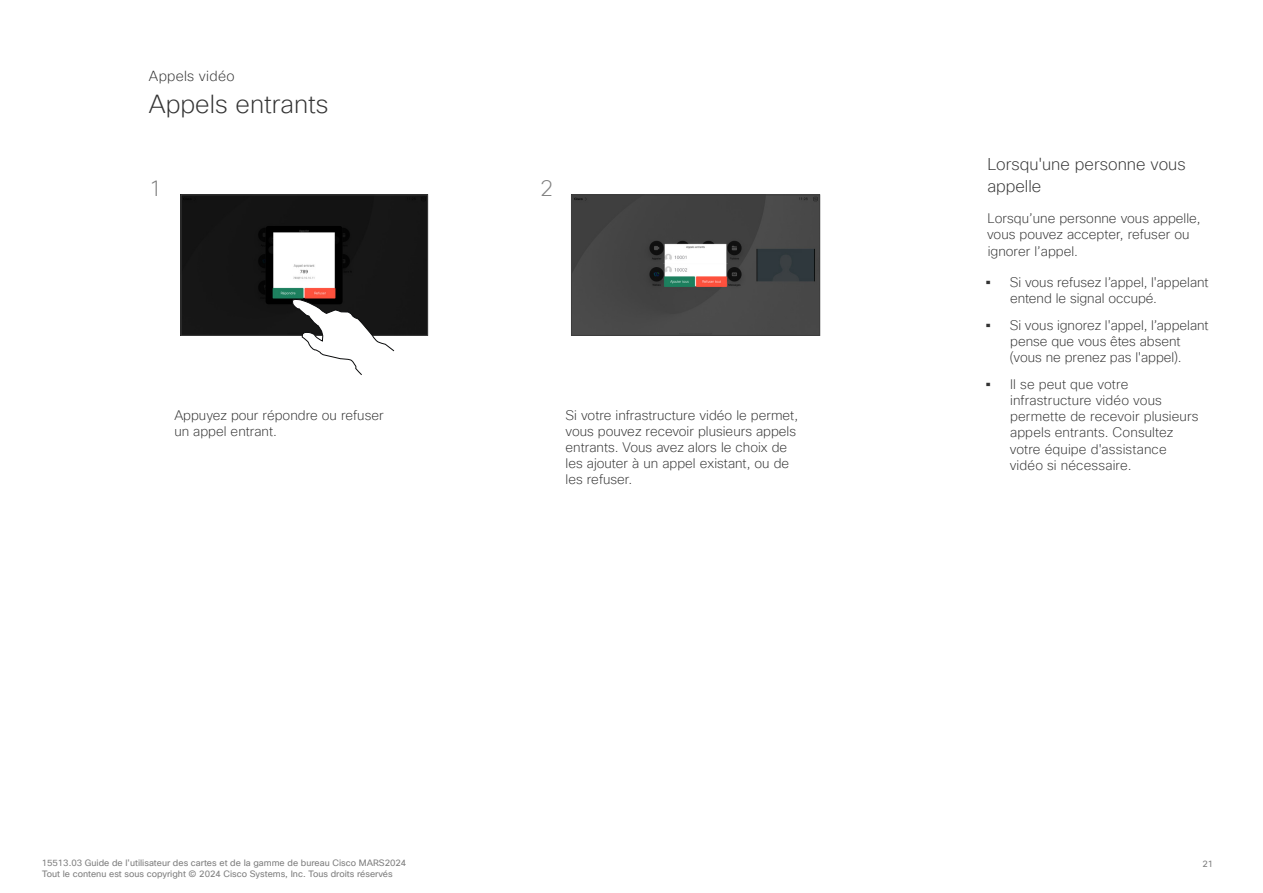
<style>
.page{position:relative;width:1263px;height:893px;background:#fff}
.page>*{position:absolute;margin:0;border:0;box-sizing:border-box;transform-origin:0 0}
.t1{font:200 25.5px "Cisco Sans TT";color:#333}
.t2{font:200 22.2px "Cisco Sans TT";color:#808080}
.t3{font:200 16.65px "Cisco Sans TT";color:#333}
.t4{font:200 14.25px "Cisco Sans TT";letter-spacing:.02em;color:#333}
.t5{font:200 13.5px/16.2px "Cisco Sans TT";color:#333}
.t6{font:9px/10.8px "Cisco Sans TT";color:#808080}
.t7{font:9px "Cisco Sans";color:#808080}
.s1{font-weight:400;font-size:21px}
</style>
<div class="page">
<img style="left:182px;top:196px;width:244px;height:138px">
<div style="left:180px;top:194px;width:248px;height:142px;border:1px solid #3d3d3d"></div>
<img style="left:573px;top:196px;width:245px;height:138px">
<div style="left:571px;top:194px;width:249px;height:142px;border:1px solid #3d3d3d"></div>
<svg style="left:292px;top:268px;width:103px;height:107px"></svg>
<p class="t4" style="left:149px;top:67px;width:87px">Appels vidéo</p>
<h1 class="t1" style="left:149px;top:87px;width:181px">Appels entrants</h1>
<p class="t3" style="left:987px;top:153px;width:200px">Lorsqu'une personne vous</p>
<h2 class="t2" style="left:149px;top:174px;width:15px">1</h2>
<h2 class="t2" style="left:540px;top:174px;width:15px">2</h2>
<p class="t3" style="left:987px;top:175px;width:55px">appelle</p>
<p class="t5" style="left:174px;top:407px;width:211px">Appuyez pour répondre ou refuser un appel entrant.</p>
<p class="t5" style="left:566px;top:407px;width:234px">Si votre infrastructure vidéo le permet, vous pouvez recevoir plusieurs appels entrants. Vous avez alors le choix de les ajouter à un appel existant, ou de les refuser.</p>
<p class="t5" style="left:987px;top:211px;width:215px">Lorsqu’une personne vous appelle, vous pouvez accepter, refuser ou ignorer l’appel.</p>
<p class="t5" style="left:1010px;top:274px;width:200px;text-indent:-25px"><span class="s1">•</span> Si vous refusez l’appel, l'appelant entend le signal occupé.</p>
<p class="t5" style="left:985px;top:317px;width:225px;text-align:center"><span class="s1">•</span> Si vous ignorez l'appel, l’appelant pense que vous êtes absent<br>(vous ne prenez pas l'appel).</p>
<p class="t5" style="left:1010px;top:376px;width:191px;text-indent:-25px"><span class="s1">•</span> Il se peut que votre infrastructure vidéo vous permette de recevoir plusieurs appels entrants. Consultez votre équipe d'assistance vidéo si nécessaire.</p>
<p class="t6" style="left:42px;top:858px;width:366px">15513.03 Guide de l'utilisateur des cartes et de la gamme de bureau Cisco MARS2024<br>Tout le contenu est sous copyright © 2024 Cisco Systems, Inc. Tous droits réservés</p>
<p class="t7" style="left:1202px;top:858px;width:12px">21</p>
</div>
